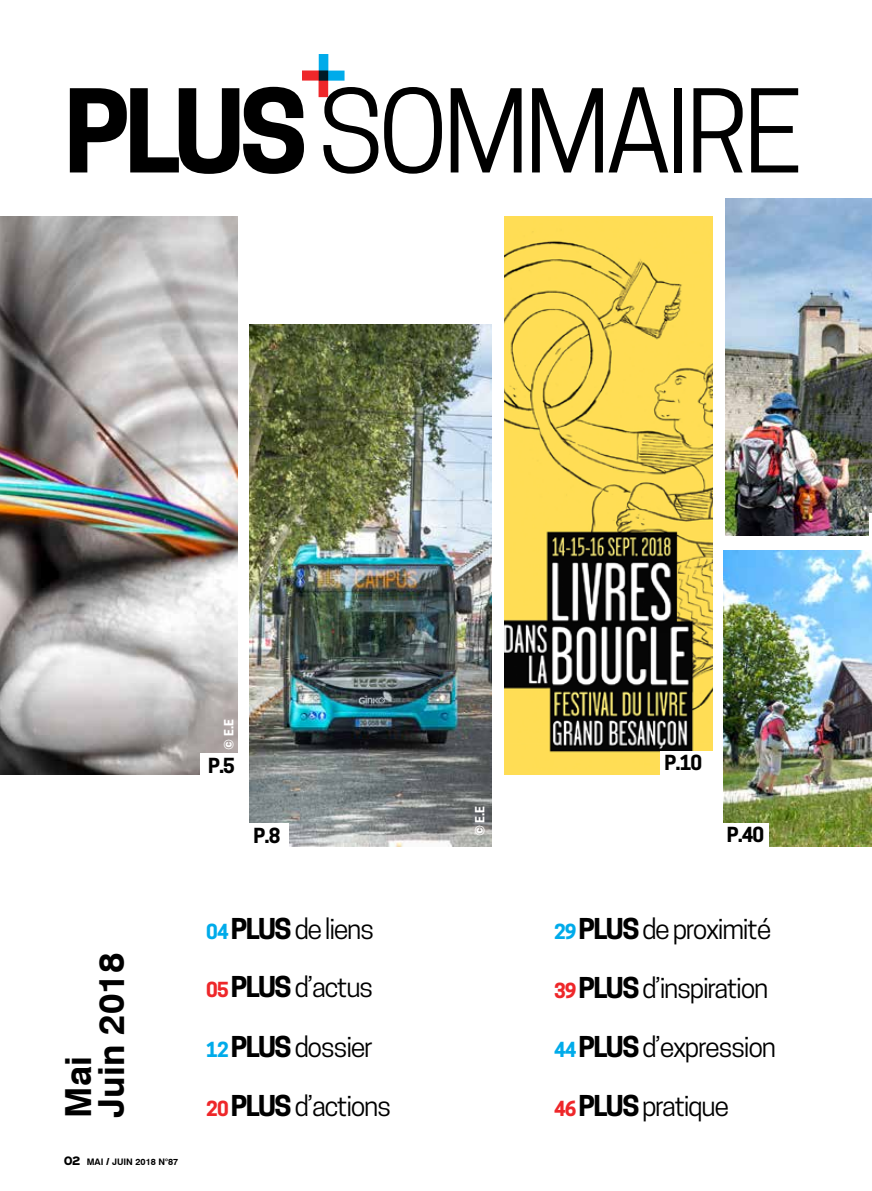
<style>
.page{position:relative;width:872px;height:1191px;background:#fff}
.page>*{position:absolute;margin:0;border:0;box-sizing:border-box;transform-origin:0 0}
.t1{font:108px "Cooper Hewitt";letter-spacing:-.05em;color:#000}
.t2{font:700 36px/33px "Swiss 721 BT";color:#000}
.t3{font:27px/59.2px "Cooper Hewitt";letter-spacing:-.05em;color:#000}
.t4{font:700 19.5px "Cooper Hewitt";color:#000}
.t5{font:700 12px "Cooper Hewitt";color:#fff}
.t6{font:700 9px "Swiss 721 BT";color:#000}
.s1{font-weight:700}
.s2{font-family:"Sinkin Sans 800";font-weight:900;font-size:10.5px}
.s3{font-family:"Cooper Hewitt"}
.s4{font-weight:700;font-size:19.5px;color:#00abea}
.s5{font-weight:700;font-size:19.5px;color:#ee272a}
</style>
<div class="page">
<svg style="left:302px;top:54px;width:42px;height:43px"></svg>
<img style="left:0;top:216px;width:237px;height:558px">
<img style="left:250px;top:324px;width:241px;height:522px">
<img style="left:504px;top:216px;width:208px;height:558px">
<img style="left:725px;top:198px;width:147px;height:337px">
<img style="left:723px;top:551px;width:149px;height:295px">
<hr style="left:869px;top:513px;width:3px;height:23px;background:#fff">
<div style="left:722px;top:823px;width:47px;height:24px;background:#fff"></div>
<div style="left:660px;top:751px;width:53px;height:23px;background:#fff"></div>
<div style="left:249px;top:823px;width:40px;height:24px;background:#fff"></div>
<div style="left:200px;top:753px;width:39px;height:24px;background:#fff"></div>
<h1 class="t1" style="left:64px;top:69px;width:740px"><span class="s1">PLUS</span>SOMMAIRE</h1>
<p class="t5" style="left:222px;top:749px;width:32px;rotate:-90deg">© E.E</p>
<p class="t4" style="left:208px;top:753px;width:28px">P.5</p>
<p class="t4" style="left:254px;top:823px;width:28px">P.8</p>
<h2 class="t2" style="left:62px;top:1117px;width:166px;rotate:-90deg">Mai<br>Juin 2018</h2>
<p class="t6" style="left:64px;top:1156px;width:116px"><span class="s2">02</span> MAI <span class="s3">/</span> JUIN 2018 N°87</p>
<p class="t3" style="left:206px;top:899px;width:169px;line-height:58.5px"><span class="s4">04</span> <span class="s1">PLUS</span> de liens<br><span class="s5">05</span><span class="s1">PLUS</span> d’actus</p>
<p class="t3" style="left:206px;top:1017px;width:168px"><span class="s4">12</span><span class="s1">PLUS</span> dossier</p>
<p class="t3" style="left:206px;top:1076px;width:186px"><span class="s5">20</span><span class="s1">PLUS</span> d’actions</p>
<p class="t5" style="left:473px;top:836px;width:32px;rotate:-90deg">© E.E</p>
<p class="t4" style="left:664px;top:751px;width:39px">P.10</p>
<p class="t4" style="left:726px;top:823px;width:39px">P.40</p>
<p class="t3" style="left:554px;top:899px;width:223px"><span class="s4">29</span><span class="s1">PLUS</span> de proximité<br><span class="s5">39</span><span class="s1">PLUS</span> d’inspiration<br><span class="s4">44</span><span class="s1">PLUS</span> d’expression</p>
<p class="t3" style="left:554px;top:1076px;width:177px"><span class="s5">46</span><span class="s1">PLUS</span> pratique</p>
</div>
